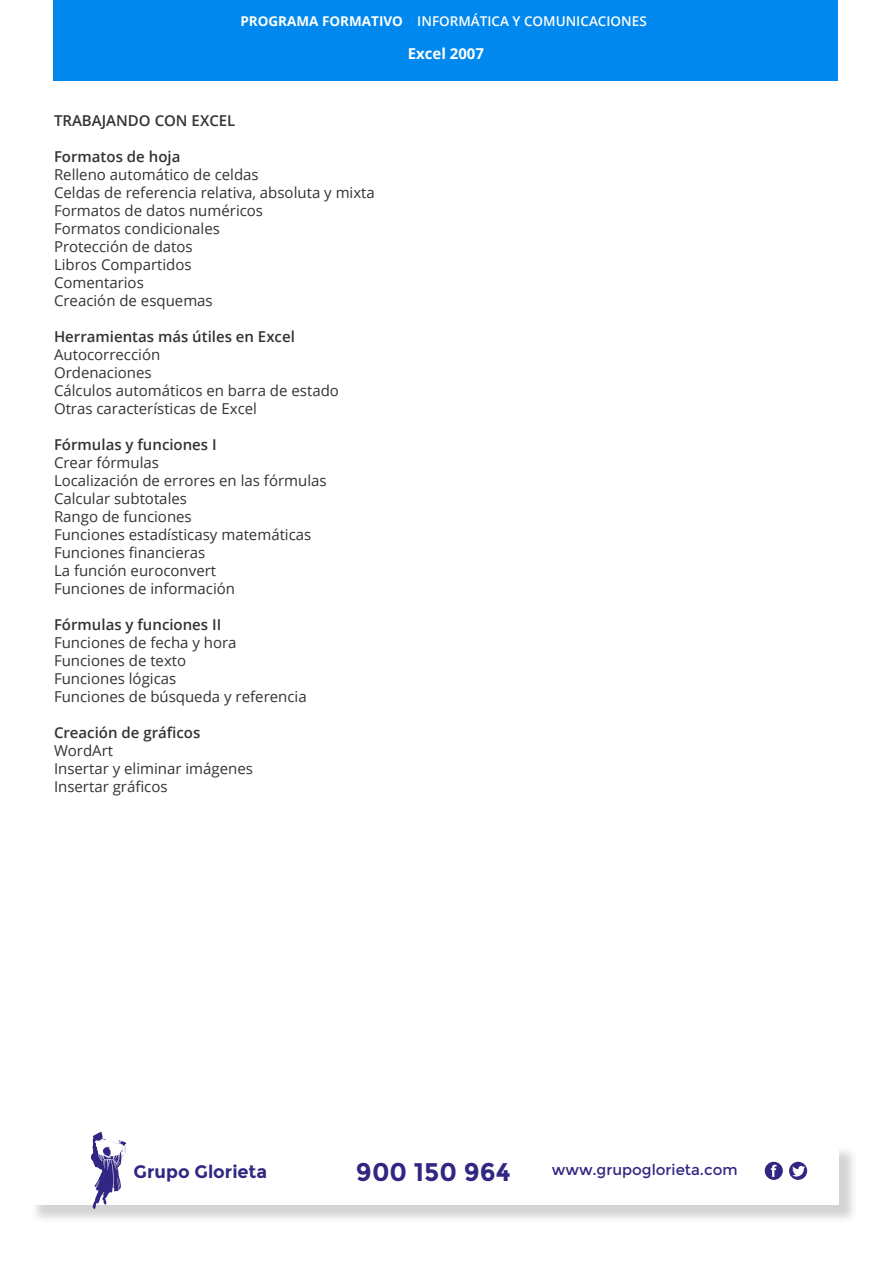
<style>
.page{position:relative;width:893px;height:1263px;background:#fff}
.page>*{position:absolute;margin:0;border:0;box-sizing:border-box;transform-origin:0 0}
.t1{font:700 25.5px "Montserrat";color:#312783}
.t2{font:700 18px "Montserrat";color:#312783}
.t3{font:15px "Open Sans";color:#333}
.t4{font:600 15px "Open Sans";color:#333}
.t5{font:15px "Montserrat";color:#312783}
.t6{font:700 15px "Open Sans";color:#fff}
.t7{font:600 13.5px "Open Sans";color:#fff}
.t8{font:700 13.5px "Open Sans";color:#fff}
</style>
<div class="page">
<div style="left:53px;top:0;width:785px;height:81px;background:#08e"></div>
<div style="left:30px;top:1145px;width:828px;height:79px;background:#231f20;opacity:.2"></div>
<div style="left:28px;top:1143px;width:811px;height:62px;background:#fff"></div>
<svg style="left:91px;top:1132px;width:35px;height:77px"></svg>
<div style="left:765px;top:1162px;width:18px;height:18px;background:#312783;border-radius:50%"></div>
<svg style="left:771px;top:1165px;width:6px;height:12px"></svg>
<div style="left:789px;top:1162px;width:18px;height:18px;background:#312783;border-radius:50%"></div>
<svg style="left:792px;top:1166px;width:13px;height:11px"></svg>
<p class="t8" style="left:240px;top:11px;width:164px">PROGRAMA FORMATIVO</p>
<p class="t7" style="left:417px;top:12px;width:231px">INFORMÁTICA Y COMUNICACIONES</p>
<p class="t4" style="left:54px;top:111px;width:183px">TRABAJANDO CON EXCEL</p>
<p class="t4" style="left:54px;top:147px;width:128px">Formatos de hoja</p>
<p class="t3" style="left:54px;top:165px;width:206px">Relleno automático de celdas</p>
<p class="t3" style="left:54px;top:183px;width:322px">Celdas de referencia relativa, absoluta y mixta</p>
<p class="t3" style="left:54px;top:201px;width:211px">Formatos de datos numéricos</p>
<p class="t3" style="left:54px;top:219px;width:167px">Formatos condicionales</p>
<p class="t3" style="left:54px;top:237px;width:140px">Protección de datos</p>
<p class="t3" style="left:54px;top:255px;width:139px">Libros Compartidos</p>
<p class="t3" style="left:54px;top:273px;width:91px">Comentarios</p>
<p class="t3" style="left:54px;top:291px;width:160px">Creación de esquemas</p>
<p class="t4" style="left:54px;top:327px;width:242px">Herramientas más útiles en Excel</p>
<p class="t3" style="left:54px;top:345px;width:108px">Autocorrección</p>
<p class="t3" style="left:54px;top:363px;width:99px">Ordenaciones</p>
<p class="t3" style="left:54px;top:381px;width:286px">Cálculos automáticos en barra de estado</p>
<p class="t3" style="left:54px;top:399px;width:205px">Otras características de Excel</p>
<p class="t4" style="left:54px;top:435px;width:164px">Fórmulas y funciones I</p>
<p class="t3" style="left:54px;top:453px;width:107px">Crear fórmulas</p>
<p class="t3" style="left:54px;top:471px;width:274px">Localización de errores en las fórmulas</p>
<p class="t3" style="left:54px;top:489px;width:135px">Calcular subtotales</p>
<p class="t3" style="left:54px;top:507px;width:139px">Rango de funciones</p>
<p class="t3" style="left:54px;top:525px;width:259px">Funciones estadísticasy matemáticas</p>
<p class="t3" style="left:54px;top:543px;width:153px">Funciones financieras</p>
<p class="t3" style="left:54px;top:561px;width:164px">La función euroconvert</p>
<p class="t3" style="left:54px;top:579px;width:183px">Funciones de información</p>
<p class="t4" style="left:54px;top:615px;width:169px">Fórmulas y funciones II</p>
<p class="t3" style="left:54px;top:633px;width:184px">Funciones de fecha y hora</p>
<p class="t3" style="left:54px;top:651px;width:134px">Funciones de texto</p>
<p class="t3" style="left:54px;top:669px;width:124px">Funciones lógicas</p>
<p class="t3" style="left:54px;top:687px;width:254px">Funciones de búsqueda y referencia</p>
<p class="t4" style="left:54px;top:723px;width:148px">Creación de gráficos</p>
<p class="t3" style="left:54px;top:741px;width:61px">WordArt</p>
<p class="t3" style="left:54px;top:759px;width:201px">Insertar y eliminar imágenes</p>
<p class="t3" style="left:54px;top:777px;width:115px">Insertar gráficos</p>
<p class="t6" style="left:408px;top:43px;width:78px">Excel 2007</p>
<p class="t2" style="left:134px;top:1161px;width:135px">Grupo Glorieta</p>
<p class="t1" style="left:356px;top:1157px;width:156px">900 150 964</p>
<p class="t5" style="left:552px;top:1161px;width:187px">www.grupoglorieta.com</p>
</div>
